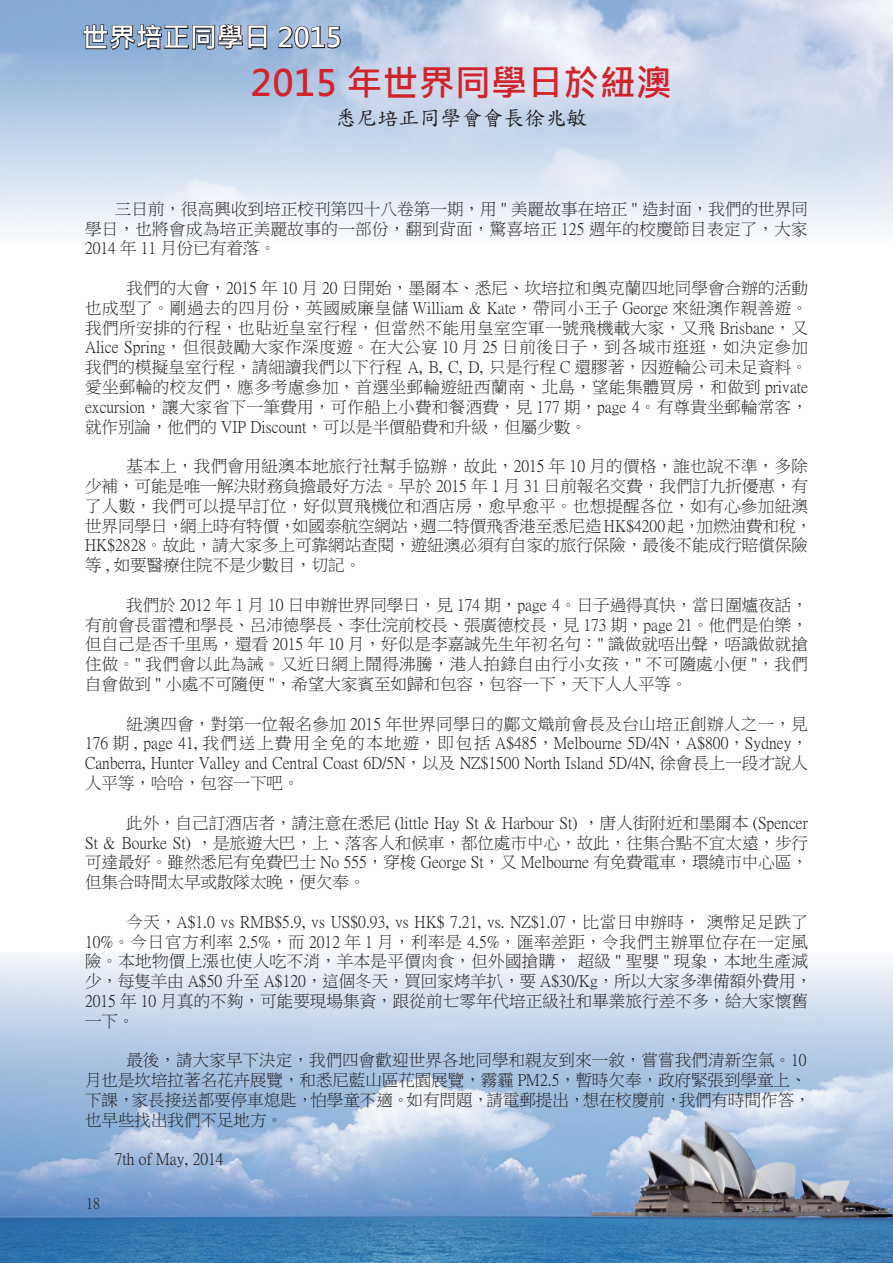
<style>
.page{position:relative;width:893px;height:1263px;background:#fff}
.page>*{position:absolute;margin:0;border:0;box-sizing:border-box;transform-origin:0 0}
.t1{font:700 36px "Microsoft Jheng Hei";letter-spacing:.005em;color:#d1232a}
.t2{font:700 27px "Microsoft Jheng Hei";color:#fff}
.t3{font:21px "DF Kai Shu SB Estd BF";color:#231f20}
.t4{font:16.5px/19.8px "P Ming Li U";color:#231f20;text-align:justify}
.t5{font:15px "P Ming Li U";color:#231f20}
</style>
<div class="page">
<img style="left:0;top:952px;width:893px;height:311px">
<svg style="left:82px;top:23px;width:186px;height:28px;background:#617288"></svg>
<svg style="left:277px;top:25px;width:65px;height:24px;background:#78869d"></svg>
<img style="left:591px;top:1120px;width:302px;height:98px">
<h2 class="t2" style="left:82px;top:21px;width:262px">世界培正同學日 2015</h2>
<p class="t1" style="left:251px;top:60px;width:422px">2015 年世界同學日於紐澳</p>
<p class="t3" style="left:335px;top:107px;width:254px">悉尼培正同學會會長徐兆敏</p>
<p class="t4" style="left:85px;top:199px;width:724px;text-indent:30px">三日前，很高興收到培正校刊第四十八卷第一期，用 " 美麗故事在培正 " 造封面，我們的世界同學日，也將會成為培正美麗故事的一部份，翻到背面，驚喜培正 125 週年的校慶節目表定了，大家2014 年 11 月份已有着落。</p>
<p class="t4" style="left:85px;top:278px;width:725px;text-indent:41px">我們的大會，2015 年 10 月 20 日開始，墨爾本、悉尼、坎培拉和奧克蘭四地同學會合辦的活動也成型了。剛過去的四月份，英國威廉皇儲 William &amp; Kate，帶同小王子 George 來紐澳作親善遊。我們所安排的行程，也貼近皇室行程，但當然不能用皇室空軍一號飛機載大家，又飛 Brisbane，又Alice Spring，但很鼓勵大家作深度遊。在大公宴 10 月 25 日前後日子，到各城市逛逛，如決定參加我們的模擬皇室行程，請細讀我們以下行程 A, B, C, D, 只是行程 C 還膠著，因遊輪公司未足資料。愛坐郵輪的校友們，應多考慮參加，首選坐郵輪遊紐西蘭南、北島，望能集體買房，和做到 private excursion，讓大家省下一筆費用，可作船上小費和餐酒費，見 177 期，page 4。有尊貴坐郵輪常客，就作別論，他們的 VIP Discount，可以是半價船費和升級，但屬少數。</p>
<p class="t4" style="left:85px;top:456px;width:728px;text-align:left;text-indent:42px">基本上，我們會用紐澳本地旅行社幫手協辦，故此，2015 年 10 月的價格，誰也說不準，多除少補，可能是唯一解決財務負擔最好方法。早於 2015 年 1 月 31 日前報名交費，我們訂九折優惠，有了人數，我們可以提早訂位，好似買飛機位和酒店房，愈早愈平。也想提醒各位，如有心參加紐澳世界同學日，網上時有特價，如國泰航空網站，週二特價飛香港至悉尼造HK$4200起，加燃油費和稅，HK$2828。故此，請大家多上可靠網站查閱，遊紐澳必須有自家的旅行保險，最後不能成行賠償保險等 , 如要醫療住院不是少數目，切記。</p>
<p class="t4" style="left:85px;top:595px;width:724px;text-indent:41px">我們於 2012 年 1 月 10 日申辦世界同學日，見 174 期，page 4。日子過得真快，當日圍爐夜話，有前會長雷禮和學長、呂沛德學長、李仕浣前校長、張廣德校長，見 173 期，page 21。他們是伯樂，但自己是否千里馬，還看 2015 年 10 月，好似是李嘉誠先生年初名句：" 識做就唔出聲，唔識做就搶住做。" 我們會以此為誡。又近日網上鬧得沸騰，港人拍錄自由行小女孩，" 不可隨處小便 "，我們自會做到 " 小處不可隨便 "，希望大家賓至如歸和包容，包容一下，天下人人平等。</p>
<p class="t4" style="left:85px;top:714px;width:724px;text-indent:42px">紐澳四會，對第一位報名參加 2015 年世界同學日的鄺文熾前會長及台山培正創辦人之一，見176 期 , page 41, 我們送上費用全免的本地遊，即包括 A$485，Melbourne 5D/4N，A$800，Sydney，Canberra, Hunter Valley and Central Coast 6D/5N，以及 NZ$1500 North Island 5D/4N, 徐會長上一段才說人人平等，哈哈，包容一下吧。</p>
<p class="t4" style="left:85px;top:813px;width:724px;text-indent:41px">此外，自己訂酒店者，請注意在悉尼 (little Hay St &amp; Harbour St) ，唐人街附近和墨爾本 (Spencer St &amp; Bourke St) ，是旅遊大巴，上、落客人和候車，都位處市中心，故此，往集合點不宜太遠，步行可達最好。雖然悉尼有免費巴士 No 555，穿梭 George St，又 Melbourne 有免費電車，環繞市中心區，但集合時間太早或散隊太晚，便欠奉。</p>
<p class="t4" style="left:85px;top:912px;width:728px;text-align:left;text-indent:42px">今天，A$1.0 vs RMB$5.9, vs US$0.93, vs HK$ 7.21, vs. NZ$1.07，比當日申辦時，澳幣足足跌了10%。今日官方利率 2.5%，而 2012 年 1 月，利率是 4.5%，匯率差距，令我們主辦單位存在一定風險。本地物價上漲也使人吃不消，羊本是平價肉食，但外國搶購，超級 " 聖嬰 " 現象，本地生產減少，每隻羊由 A$50 升至 A$120，這個冬天，買回家烤羊扒，要 A$30/Kg，所以大家多準備額外費用，2015 年 10 月真的不夠，可能要現場集資，跟從前七零年代培正級社和畢業旅行差不多，給大家懷舊一下。</p>
<p class="t4" style="left:85px;top:1050px;width:727px;text-align:left;text-indent:41px">最後，請大家早下決定，我們四會歡迎世界各地同學和親友到來一敘，嘗嘗我們清新空氣。10月也是坎培拉著名花卉展覽，和悉尼藍山區花園展覽，霧霾 PM2.5，暫時欠奉，政府緊張到學童上、下課，家長接送都要停車熄匙，怕學童不適。如有問題，請電郵提出，想在校慶前，我們有時間作答，也早些找出我們不足地方。</p>
<p class="t4" style="left:115px;top:1149px;width:110px">7th of May, 2014</p>
<p class="t5" style="left:86px;top:1196px;width:16px">18</p>
</div>
